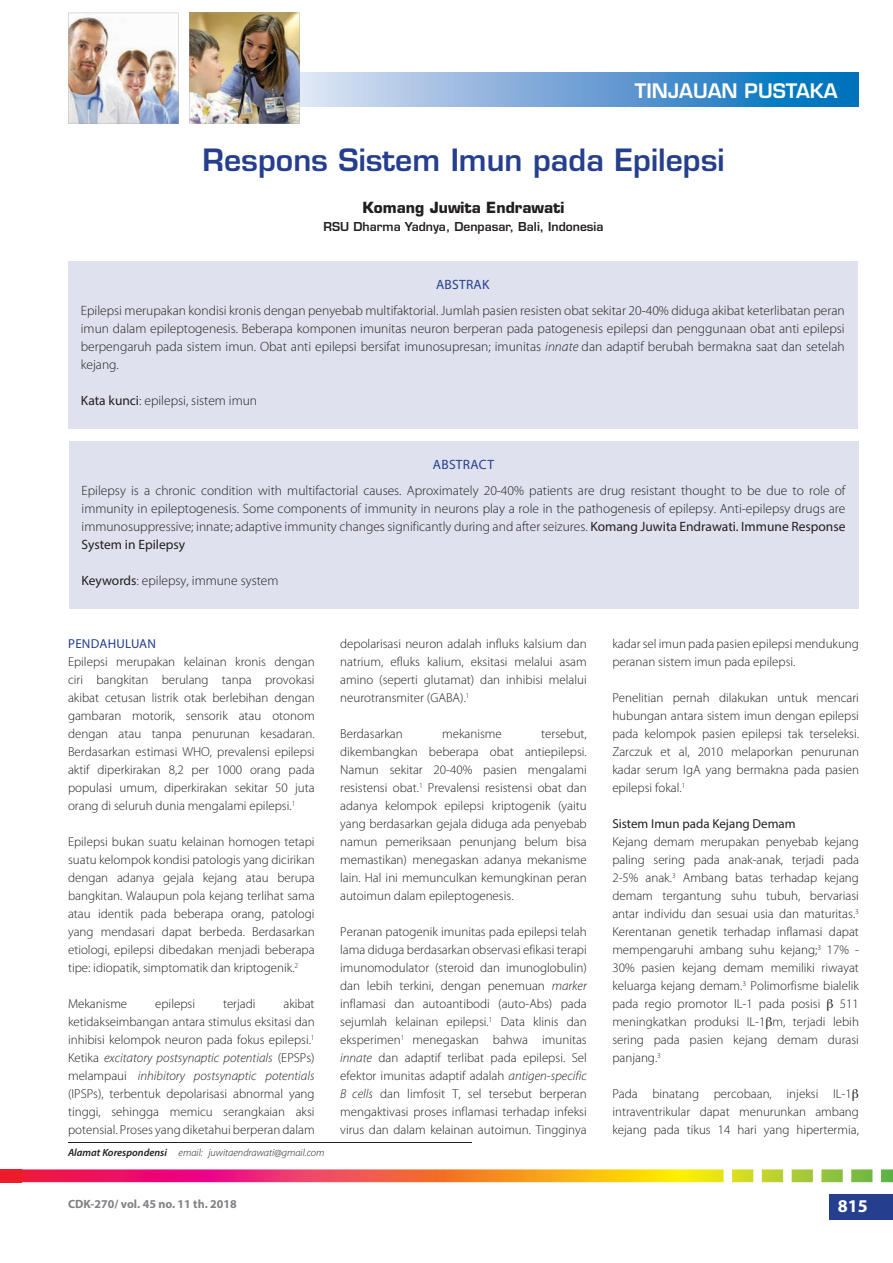
<style>
.page{position:relative;width:893px;height:1263px;background:#fff}
.page>*{position:absolute;margin:0;border:0;box-sizing:border-box;transform-origin:0 0}
.t1{font:600 30px "Eurostile LT Std";color:#253f8e}
.t2{font:600 19.5px "Eurostile LT Std";color:#fff}
.t3{font:700 18px "Myriad Pro";color:#fff}
.t4{font:700 15px "Eurostile LT Std";color:#231f20}
.t5{font:300 13.5px/18px "Myriad Pro";color:#231f20;text-align:justify}
.t6{font:13.5px "Myriad Pro";letter-spacing:.02em;color:#253f8e}
.t7{font:300 13.05px/18px "Myriad Pro";color:#231f20;text-align:justify}
.t8{font:13.05px "Myriad Pro";color:#231f20}
.t9{font:13.05px "Myriad Pro";letter-spacing:.02em;color:#253f8e}
.t10{font:600 12px "Eurostile LT Std";color:#231f20}
.t11{font:700 12px "Myriad Pro";color:#808285}
.t12{font:italic 600 10.5px "Myriad Pro";color:#231f20}
.t13{font:italic 300 10.5px "Myriad Pro";color:#231f20}
.s1{font-style:italic}
.s2{font-weight:400}
.s3{font-weight:300}
</style>
<div class="page">
<svg style="left:300px;top:72px;width:559px;height:35px;background:#6ba4d5"></svg>
<img style="left:68px;top:13px;width:111px;height:110px">
<img style="left:189px;top:13px;width:111px;height:110px">
<div style="left:829px;top:1194px;width:64px;height:26px;background:#253f8e"></div>
<svg style="left:21px;top:1169px;width:872px;height:13px;background:#e87f51"></svg>
<div style="left:0;top:1169px;width:21px;height:13px;background:#ee1b2b"></div>
<hr style="left:68px;top:1143px;width:404px;height:1px;background:#231f20">
<div style="left:68px;top:261px;width:789px;height:168px;background:#e0e1ee"></div>
<div style="left:69px;top:442px;width:789px;height:167px;background:#e0e1ee"></div>
<h2 class="t2" style="left:635px;top:79px;width:204px">TINJAUAN PUSTAKA</h2>
<h1 class="t1" style="left:203px;top:142px;width:523px">Respons Sistem Imun pada Epilepsi</h1>
<p class="t4" style="left:363px;top:198px;width:203px">Komang Juwita Endrawati</p>
<p class="t10" style="left:323px;top:219px;width:281px">RSU Dharma Yadnya, Denpasar, Bali, Indonesia</p>
<p class="t6" style="left:436px;top:276px;width:55px">ABSTRAK</p>
<p class="t5" style="left:81px;top:302px;width:765px">Ep ilepsi merupakan kondisi kronis dengan penyebab multifaktorial. Jumlah pasien resisten obat sekitar 20-40% diduga akibat keterlibatan peran imun dalam epileptogenesis. Beberapa komponen imunitas neuron berperan pada patogenesis epilepsi dan penggunaan obat anti epilepsi berpengaruh pada sistem imun. Obat anti epilepsi bersifat imunosupresan; imunitas <span class="s1">innate</span> dan adaptif berubah bermakna saat dan setelah kejang.</p>
<p class="t5" style="left:81px;top:392px;width:178px"><span class="s2">Kata kunci</span>: epilepsi, sistem imun</p>
<p class="t6" style="left:433px;top:456px;width:63px">ABSTRACT</p>
<p class="t5" style="left:82px;top:482px;width:765px">Epilepsy is a chronic condition with multifactorial causes. Aproximately 20-40% patients are drug resistant thought to be due to role of immunity in epileptogenesis. Some components of immunity in neurons play a role in the pathogenesis of epilepsy. Anti-epilepsy drugs are immunosuppressive; innate; adaptive immunity changes significantly during and after seizures. <span class="s2">Komang Juwita Endrawati. Immune Response System in Epilepsy</span></p>
<p class="t5" style="left:82px;top:572px;width:198px"><span class="s2">Keywords</span>: epilepsy, immune system</p>
<p class="t9" style="left:68px;top:636px;width:89px">PENDAHULUAN</p>
<p class="t7" style="left:68px;top:653px;width:248px">Epilepsi merupakan kelainan kronis dengan ciri bangkitan berulang tanpa provokasi akibat cetusan listrik otak berlebihan dengan gambaran motorik, sensorik atau otonom dengan atau tanpa penurunan kesadaran.<br>Berdasarkan estimasi WHO, prevalensi epilepsi aktif diperkirakan 8,2 per 1000 orang pada populasi umum, diperkirakan sekitar 50 juta orang di seluruh dunia mengalami epilepsi.<sup>1</sup></p>
<p class="t7" style="left:68px;top:833px;width:248px">Epilepsi bukan suatu kelainan homogen tetapi suatu kelompok kondisi patologis yang dicirikan dengan adanya gejala kejang atau berupa bangkitan. Walaupun pola kejang terlihat sama atau identik pada beberapa orang, patologi yang mendasari dapat berbeda. Berdasarkan etiologi, epilepsi dibedakan menjadi beberapa tipe: idiopatik, simptomatik dan kriptogenik.<sup>2</sup></p>
<p class="t7" style="left:68px;top:995px;width:61px">Mekanisme</p>
<p class="t7" style="left:155px;top:995px;width:41px">epilepsi</p>
<p class="t7" style="left:223px;top:995px;width:34px">terjadi</p>
<p class="t7" style="left:68px;top:995px;width:248px;text-indent:215px">akibat ketidakseimbangan antara stimulus eksitasi dan inhibisi kelompok neuron pada fokus epilepsi.<sup>1<br></sup>Ketika <span class="s1">excitatory postsynaptic potentials</span> (EPSPs) melampaui <span class="s1">inhibitory postsynaptic potentials </span>(IPSPs), terbentuk depolarisasi abnormal yang tinggi, sehingga memicu serangkaian aksi potensial. Proses yang diketahui berperan dalam</p>
<p class="t12" style="left:68px;top:1145px;width:136px">Alamat Korespondensi <span class="s3">email:</span></p>
<p class="t13" style="left:208px;top:1146px;width:118px">juwitaendrawati@gmail.com</p>
<p class="t7" style="left:340px;top:635px;width:248px">depolarisasi neuron adalah influks kalsium dan natrium, efluks kalium, eksitasi melalui asam amino (seperti glutamat) dan inhibisi melalui neurotransmiter (GABA).<sup>1</sup></p>
<p class="t7" style="left:340px;top:725px;width:64px">Berdasarkan</p>
<p class="t7" style="left:442px;top:725px;width:61px">mekanisme</p>
<p class="t7" style="left:340px;top:725px;width:248px;text-indent:201px">tersebut, dikembangkan beberapa obat antiepilepsi.<br>Namun sekitar 20-40% pasien mengalami resistensi obat.<sup>1</sup> Prevalensi resistensi obat dan adanya kelompok epilepsi kriptogenik (yaitu yang berdasarkan gejala diduga ada penyebab namun pemeriksaan penunjang belum bisa memastikan) menegaskan adanya mekanisme lain. Hal ini memunculkan kemungkinan peran autoimun dalam epileptogenesis.</p>
<p class="t7" style="left:340px;top:923px;width:248px">Peranan patogenik imunitas pada epilepsi telah lama diduga berdasarkan observasi efikasi terapi imunomodulator (steroid dan imunoglobulin) dan lebih terkini, dengan penemuan <span class="s1">marker </span>inflamasi dan autoantibodi (auto-Abs) pada sejumlah kelainan epilepsi.<sup>1</sup> Data klinis dan eksperimen<sup>1</sup> menegaskan bahwa imunitas <span class="s1">innate</span> dan adaptif terlibat pada epilepsi. Sel efektor imunitas adaptif adalah <span class="s1">antigen-specific B cells</span> dan limfosit T, sel tersebut berperan mengaktivasi proses inflamasi terhadap infeksi virus dan dalam kelainan autoimun. Tingginya</p>
<p class="t7" style="left:612px;top:635px;width:248px">kadar sel imun pada pasien epilepsi mendukung peranan sistem imun pada epilepsi.</p>
<p class="t7" style="left:612px;top:689px;width:248px">Penelitian pernah dilakukan untuk mencari hubungan antara sistem imun dengan epilepsi pada kelompok pasien epilepsi tak terseleksi.<br>Zarczuk et al, 2010 melaporkan penurunan kadar serum IgA yang bermakna pada pasien epilepsi fokal.<sup>1</sup></p>
<p class="t8" style="left:612px;top:816px;width:185px">Sistem Imun pada Kejang Demam</p>
<p class="t7" style="left:612px;top:833px;width:248px">Kejang demam merupakan penyebab kejang paling sering pada anak-anak, terjadi pada 2-5% anak.<sup>3</sup> Ambang batas terhadap kejang demam tergantung suhu tubuh, bervariasi antar individu dan sesuai usia dan maturitas.<sup>3<br></sup>Kerentanan genetik terhadap inflamasi dapat mempengaruhi ambang suhu kejang;<sup>3</sup> 17% - 30% pasien kejang demam memiliki riwayat keluarga kejang demam.<sup>3</sup> Polimorfisme bialelik pada regio promotor IL-1 pada posisi</p>
<p class="t7" style="left:612px;top:995px;width:248px;text-indent:228px">511 meningkatkan produksi IL-1 m, terjadi lebih sering pada pasien kejang demam durasi panjang.<sup>3</sup></p>
<p class="t7" style="left:612px;top:1085px;width:248px;text-align:left">Pada binatang percobaan, injeksi IL-1 intraventrikular dapat menurunkan ambang kejang pada tikus 14 hari yang hipertermia,</p>
<p class="t11" style="left:68px;top:1196px;width:170px">CDK-270/ vol. 45 no. 11 th. 2018</p>
<h3 class="t3" style="left:838px;top:1194px;width:31px">815</h3>
</div>
